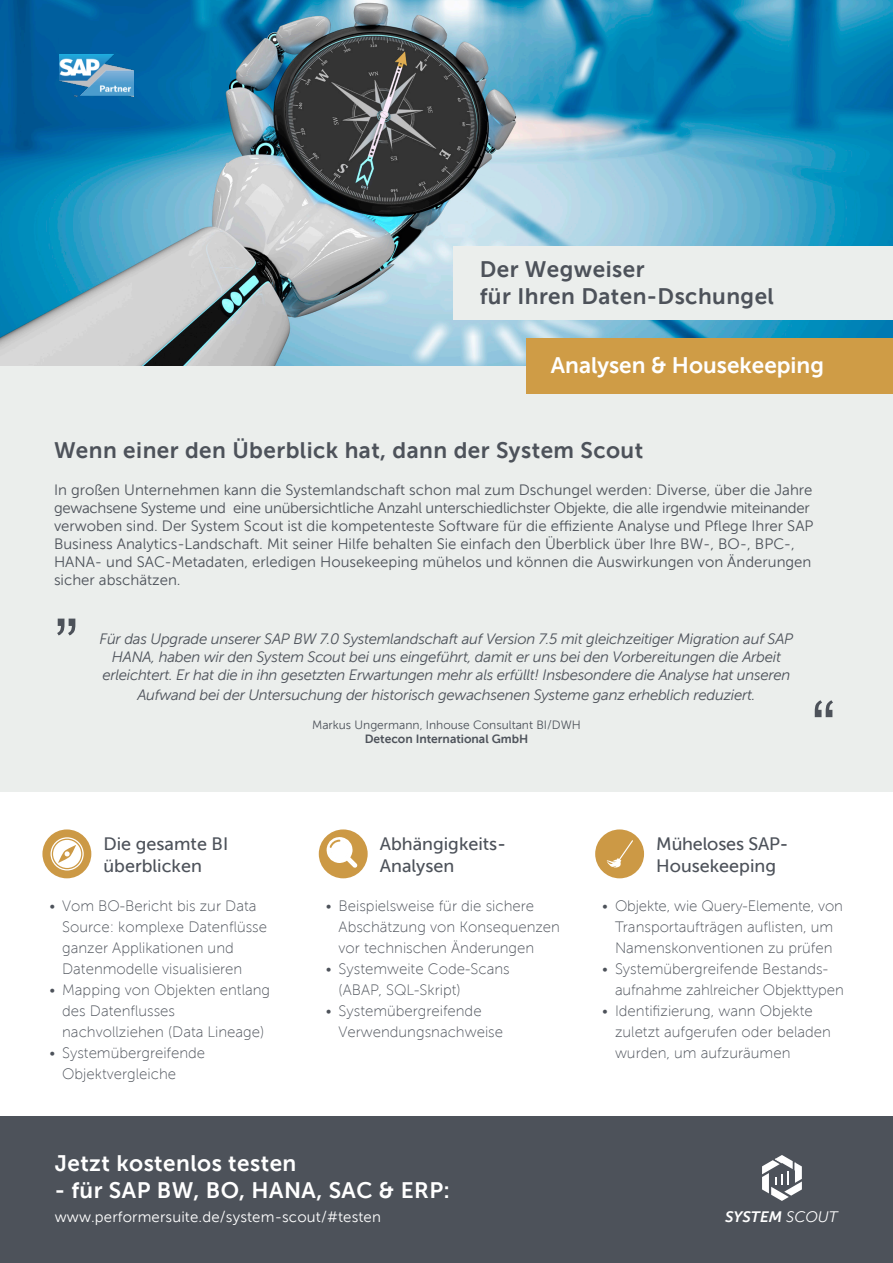
<style>
.page{position:relative;width:893px;height:1263px;background:#fff}
.page>*{position:absolute;margin:0;border:0;box-sizing:border-box;transform-origin:0 0}
.t1{font:72px "Arial";color:#4d525a}
.t2{font:22.5px/27px "Museo Sans 700";letter-spacing:.02em;color:#4d525a}
.t3{font:22.5px "Museo Sans 700";letter-spacing:.02em;color:#fff}
.t4{font:22.5px "Museo Sans 700";color:#fff}
.t5{font:18px/21.6px "Museo Sans 500";color:#4d525a}
.t6{font:italic 15.15px "Museo Sans 700";color:#fff}
.t7{font:15px/21px "Museo Sans 100";color:#4d525a}
.t8{font:15px/18px "Museo Sans 300";color:#4d525a}
.t9{font:italic 15px/18px "Museo Sans 300";letter-spacing:-.02em;color:#4d525a;text-align:center}
.t10{font:15px "Museo Sans 300";letter-spacing:.01em;color:#fff}
.t11{font:12px "Museo Sans 300";color:#4d525a}
.t12{font:12px "Museo Sans 700";color:#4d525a}
.s1{font-family:"Museo Sans 300"}
</style>
<div class="page">
<div style="left:0;top:361px;width:893px;height:431px;background:#ebeeec"></div>
<img style="left:0;top:0;width:893px;height:366px">
<div style="left:454px;top:246px;width:439px;height:74px;background:#ebeeec"></div>
<div style="left:0;top:1116px;width:893px;height:147px;background:#4d525a"></div>
<img style="left:60px;top:54px;width:73px;height:43px">
<svg style="left:762px;top:1155px;width:40px;height:46px"></svg>
<div style="left:526px;top:338px;width:367px;height:55px;background:#cf9c46"></div>
<div style="left:42px;top:829px;width:49px;height:49px;background:#cc9945;border-radius:50%"></div>
<svg style="left:51px;top:837px;width:33px;height:33px"></svg>
<div style="left:319px;top:829px;width:49px;height:49px;background:#cc9945;border-radius:50%"></div>
<svg style="left:327px;top:837px;width:30px;height:31px"></svg>
<div style="left:595px;top:829px;width:49px;height:49px;background:#cc9945;border-radius:50%"></div>
<svg style="left:606px;top:840px;width:27px;height:28px"></svg>
<h2 class="t2" style="left:480px;top:256px;width:296px">Der Wegweiser<br>für Ihren Daten-Dschungel</h2>
<h2 class="t4" style="left:551px;top:353px;width:275px">Analysen &amp; Housekeeping</h2>
<h2 class="t2" style="left:54px;top:437px;width:591px">Wenn einer den Überblick hat, dann der System Scout</h2>
<p class="t8" style="left:54px;top:481px;width:761px">In großen Unternehmen kann die Systemlandschaft schon mal zum Dschungel werden: Diverse, über die Jahre gewachsene Systeme und eine unübersichtliche Anzahl unterschiedlichster Objekte, die alle irgendwie miteinander verwoben sind. Der System Scout ist die kompetenteste Software für die effiziente Analyse und Pflege Ihrer SAP Business Analytics-Landschaft. Mit seiner Hilfe behalten Sie einfach den Überblick über Ihre BW-, BO-, BPC-, HANA- und SAC-Metadaten, erledigen Housekeeping mühelos und können die Auswirkungen von Änderungen sicher abschätzen.</p>
<h1 class="t1" style="left:55px;top:573px;width:25px">„</h1>
<p class="t9" style="left:100px;top:630px;width:695px">Für das Upgrade unserer SAP BW 7.0 Systemlandschaft auf Version 7.5 mit gleichzeitiger Migration auf SAP<br>HANA, haben wir den System Scout bei uns eingeführt, damit er uns bei den Vorbereitungen die Arbeit erleichtert. Er hat die in ihn gesetzten Erwartungen mehr als erfüllt! Insbesondere die Analyse hat unseren</p>
<p class="t9" style="left:137px;top:686px;width:620px">Aufwand bei der Untersuchung der historisch gewachsenen Systeme ganz erheblich reduziert.</p>
<p class="t11" style="left:312px;top:718px;width:270px">Markus Ungermann, Inhouse Consultant BI/DWH</p>
<p class="t12" style="left:365px;top:732px;width:165px">Detecon International GmbH</p>
<h1 class="t1" style="left:812px;top:700px;width:25px">“</h1>
<p class="t5" style="left:103px;top:833px;width:126px">Die gesamte BI überblicken</p>
<p class="t7" style="left:62px;top:895px;width:206px;text-indent:-13px">• Vom BO-Bericht bis zur Data<br>Source: komplexe Datenflüsse ganzer Applikationen und<br>Datenmodelle visualisieren</p>
<p class="t7" style="left:62px;top:979px;width:210px;text-indent:-13px">• Mapping von Objekten entlang des Datenflusses nachvollziehen (Data Lineage)</p>
<p class="t7" style="left:62px;top:1042px;width:145px;text-indent:-13px">• Systemübergreifende<br>Objektvergleiche</p>
<p class="t5" style="left:380px;top:833px;width:128px">Abhängigkeits-<br>Analysen</p>
<p class="t7" style="left:339px;top:895px;width:223px;text-indent:-13px">• Beispielsweise für die sichere<br>Abschätzung von Konsequenzen vor technischen Änderungen</p>
<p class="t7" style="left:339px;top:958px;width:173px;text-indent:-13px">• Systemweite Code-Scans (ABAP, SQL-Skript)</p>
<p class="t7" style="left:339px;top:1000px;width:166px;text-indent:-13px">• Systemübergreifende<br>Verwendungsnachweise</p>
<h2 class="t3" style="left:55px;top:1150px;width:243px">Jetzt kostenlos testen</h2>
<h2 class="t3" style="left:55px;top:1177px;width:397px">- für SAP BW, BO, HANA, SAC &amp; ERP:</h2>
<p class="t10" style="left:55px;top:1208px;width:328px">www.performersuite.de/system-scout/#testen</p>
<p class="t5" style="left:656px;top:833px;width:134px">Müheloses SAP-<br>Housekeeping</p>
<p class="t7" style="left:602px;top:895px;width:242px;text-align:center">• Objekte, wie Query-Elemente, von<br>Transportaufträgen auflisten, um<br>Namenskonventionen zu prüfen</p>
<p class="t7" style="left:615px;top:958px;width:230px;text-indent:-13px">• Systemübergreifende Bestands&shy;aufnahme zahlreicher Objekttypen</p>
<p class="t7" style="left:615px;top:1000px;width:217px;text-indent:-13px">• Identifizierung, wann Objekte zuletzt aufgerufen oder beladen wurden, um aufzuräumen</p>
<p class="t6" style="left:725px;top:1208px;width:114px">SYSTEM <span class="s1">SCOUT</span></p>
</div>
